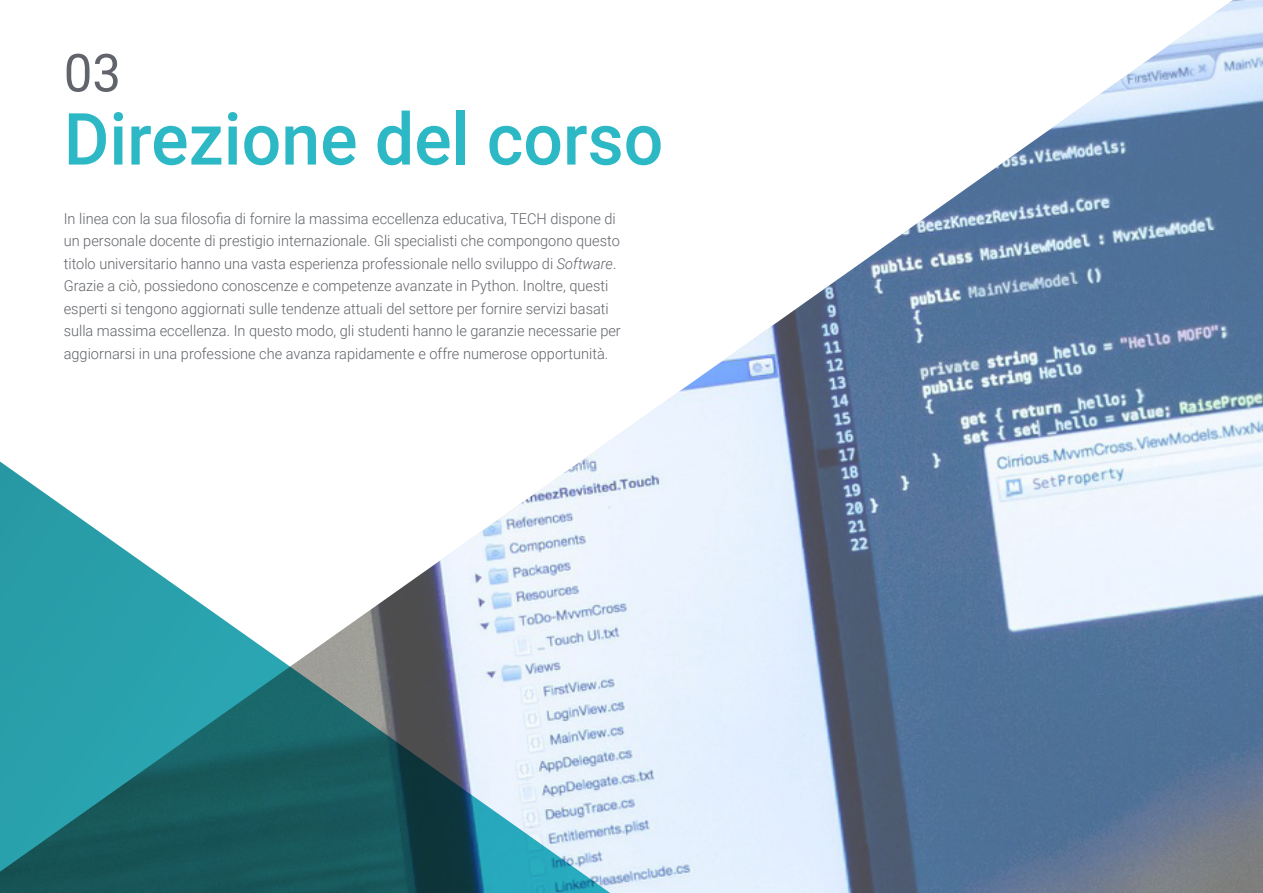
<style>
.page{position:relative;width:1263px;height:893px;background:#fff}
.page>*{position:absolute;margin:0;border:0;box-sizing:border-box;transform-origin:0 0}
.t1{font:500 72px "Roboto";color:#2db8c5}
.t2{font:52.5px "Roboto";color:#61646a}
.t3{font:300 15px/22.5px "Roboto";color:#61646a}
.s1{font-style:italic}
</style>
<div class="page">
<img style="left:603px;top:0;width:660px;height:893px">
<svg style="left:0;top:446px;width:640px;height:447px"></svg>
<h2 class="t2" style="left:64px;top:36px;width:59px">03</h2>
<h1 class="t1" style="left:64px;top:89px;width:601px">Direzione del corso</h1>
<p class="t3" style="left:64px;top:207px;width:558px">In linea con la sua filosofia di fornire la massima eccellenza educativa, TECH dispone di un personale docente di prestigio internazionale. Gli specialisti che compongono questo titolo universitario hanno una vasta esperienza professionale nello sviluppo di <span class="s1">Software</span>.<br>Grazie a ciò, possiedono conoscenze e competenze avanzate in Python. Inoltre, questi esperti si tengono aggiornati sulle tendenze attuali del settore per fornire servizi basati sulla massima eccellenza. In questo modo, gli studenti hanno le garanzie necessarie per aggiornarsi in una professione che avanza rapidamente e offre numerose opportunità.</p>
</div>
